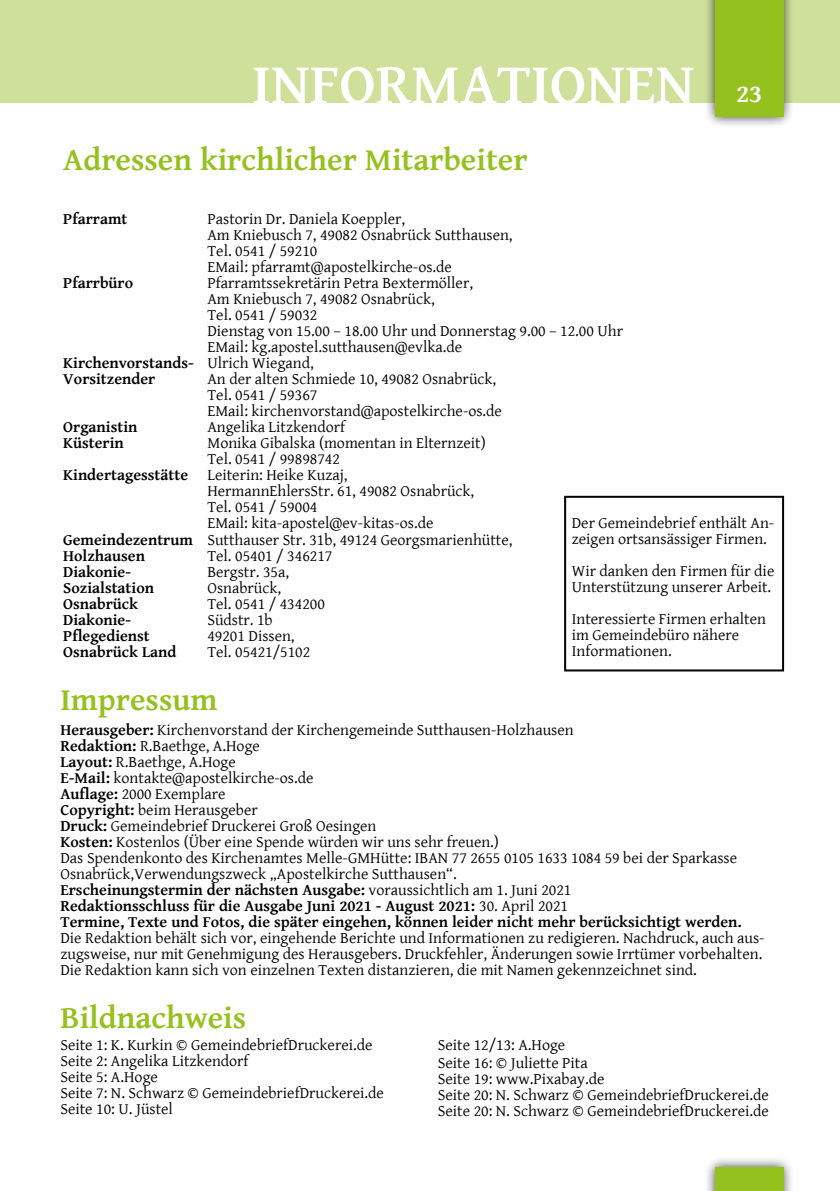
<style>
.page{position:relative;width:840px;height:1191px;background:#fff}
.page>*{position:absolute;margin:0;border:0;box-sizing:border-box;transform-origin:0 0}
.t1{font:700 58.2px "Gentium Basic";color:#fff}
.t2{font:700 32px "Gentium Basic";color:#95c11f}
.t3{font:700 26px "Gentium Basic";color:#fff}
.t4{font:16px/16px "Gentium Basic";color:#000}
.t5{font:700 16px "Gentium Basic";color:#000}
.s1{font-weight:400}
.s2{font-weight:700}
</style>
<div class="page">
<div style="left:564px;top:496px;width:219px;height:175px;border:2px solid #020203"></div>
<div style="left:0;top:0;width:839px;height:102px;background:#cfe09b"></div>
<div style="left:703px;top:1155px;width:91px;height:36px;background:#000;opacity:.75"></div>
<div style="left:714px;top:1167px;width:68px;height:24px;background:#95c11f"></div>
<div style="left:703px;top:0;width:91px;height:129px;background:#000;opacity:.75"></div>
<div style="left:714px;top:0;width:68px;height:117px;background:#95c11f"></div>
<h1 class="t1" style="left:252px;top:41px;width:443px">INFORMATIONEN</h1>
<h2 class="t2" style="left:63px;top:136px;width:465px">Adressen kirchlicher Mitarbeiter</h2>
<h3 class="t3" style="left:735px;top:74px;width:28px">23</h3>
<p class="t5" style="left:63px;top:207px;width:66px">Pfarramt</p>
<p class="t4" style="left:207px;top:211px;width:306px">Pastorin Dr. Daniela Koeppler,<br>Am Kniebusch 7, 49082 Osnabrück Sutthausen, Tel. 0541 / 59210<br>EMail: pfarramt@apostelkirche-os.de</p>
<p class="t5" style="left:63px;top:271px;width:71px">Pfarrbüro</p>
<p class="t4" style="left:207px;top:275px;width:267px">Pfarramtssekretärin Petra Bextermöller,</p>
<p class="t4" style="left:207px;top:291px;width:229px">Am Kniebusch 7, 49082 Osnabrück,</p>
<p class="t4" style="left:207px;top:307px;width:111px">Tel. 0541 / 59032</p>
<p class="t4" style="left:207px;top:323px;width:417px">Dienstag von 15.00 – 18.00 Uhr und Donnerstag 9.00 – 12.00 Uhr</p>
<p class="t4" style="left:207px;top:339px;width:256px">EMail: kg.apostel.sutthausen@evlka.de</p>
<p class="t5" style="left:63px;top:351px;width:252px">Kirchenvorstands- <span class="s1">Ulrich Wiegand,</span></p>
<p class="t5" style="left:63px;top:367px;width:93px">Vorsitzender</p>
<p class="t4" style="left:207px;top:371px;width:296px">An der alten Schmiede 10, 49082 Osnabrück,<br>Tel. 0541 / 59367<br>EMail: kirchenvorstand@apostelkirche-os.de</p>
<p class="t5" style="left:63px;top:415px;width:76px">Organistin</p>
<p class="t4" style="left:207px;top:419px;width:139px">Angelika Litzkendorf</p>
<p class="t5" style="left:63px;top:431px;width:62px">Küsterin</p>
<p class="t4" style="left:207px;top:435px;width:280px">Monika Gibalska (momentan in Elternzeit)</p>
<p class="t4" style="left:207px;top:451px;width:134px">Tel. 0541 / 99898742</p>
<p class="t4" style="left:63px;top:467px;width:285px"><span class="s2">Kindertagesstätte</span> Leiterin: Heike Kuzaj,</p>
<p class="t4" style="left:207px;top:483px;width:268px">HermannEhlersStr. 61, 49082 Osnabrück,</p>
<p class="t4" style="left:207px;top:499px;width:111px">Tel. 0541 / 59004</p>
<p class="t4" style="left:207px;top:515px;width:227px">EMail: kita-apostel@ev-kitas-os.de</p>
<p class="t4" style="left:63px;top:531px;width:450px"><span class="s2">Gemeindezentrum</span> Sutthauser Str. 31b, 49124 Georgsmarienhütte,</p>
<p class="t5" style="left:63px;top:543px;width:83px">Holzhausen</p>
<p class="t4" style="left:207px;top:547px;width:126px">Tel. 05401 / 346217</p>
<p class="t5" style="left:63px;top:559px;width:69px">Diakonie-</p>
<p class="t4" style="left:207px;top:563px;width:83px">Bergstr. 35a,</p>
<p class="t5" style="left:63px;top:575px;width:92px">Sozialstation</p>
<p class="t4" style="left:207px;top:579px;width:75px">Osnabrück,</p>
<p class="t5" style="left:63px;top:591px;width:76px">Osnabrück</p>
<p class="t4" style="left:207px;top:595px;width:119px">Tel. 0541 / 434200</p>
<p class="t5" style="left:63px;top:607px;width:69px">Diakonie-</p>
<p class="t4" style="left:207px;top:611px;width:67px">Südstr. 1b</p>
<p class="t5" style="left:63px;top:623px;width:88px">Pflegedienst</p>
<p class="t4" style="left:207px;top:627px;width:89px">49201 Dissen,</p>
<p class="t5" style="left:63px;top:639px;width:115px">Osnabrück Land</p>
<p class="t4" style="left:207px;top:643px;width:104px">Tel. 05421/5102</p>
<p class="t4" style="left:571px;top:514px;width:204px">Der Gemeindebrief enthält An&shy;zeigen ortsansässiger Firmen.</p>
<p class="t4" style="left:571px;top:562px;width:204px">Wir danken den Firmen für die<br>Unterstützung unserer Arbeit.</p>
<p class="t4" style="left:571px;top:610px;width:195px">Interessierte Firmen erhalten im Gemeindebüro nähere<br>Informationen.</p>
<h2 class="t2" style="left:60px;top:675px;width:158px">Impressum</h2>
<p class="t4" style="left:60px;top:721px;width:682px"><span class="s2">Herausgeber:</span> Kirchenvorstand der Kirchengemeinde Sutthausen-Holzhausen<br><span class="s2">Redaktion:</span> R.Baethge, A.Hoge<br><span class="s2">Layout:</span> R.Baethge, A.Hoge<br><span class="s2">E-Mail:</span> kontakte@apostelkirche-os.de<br><span class="s2">Auflage:</span> 2000 Exemplare<br><span class="s2">Copyright:</span> beim Herausgeber<br><span class="s2">Druck:</span> Gemeindebrief Druckerei Groß Oesingen<br><span class="s2">Kosten:</span> Kostenlos (Über eine Spende würden wir uns sehr freuen.)<br>Das Spendenkonto des Kirchenamtes Melle-GMHütte: IBAN 77 2655 0105 1633 1084 59 bei der Sparkasse Osnabrück,Verwendungszweck „Apostelkirche Sutthausen“.<br><span class="s2">Erscheinungstermin der nächsten Ausgabe:</span> voraussichtlich am 1. Juni 2021<br><span class="s2">Redaktionsschluss für die Ausgabe Juni 2021 - August 2021:</span> 30. April 2021<br><span class="s2">Termine, Texte und Fotos, die später eingehen, können leider nicht mehr berücksichtigt werden.</span></p>
<p class="t4" style="left:60px;top:929px;width:705px">Die Redaktion behält sich vor, eingehende Berichte und Informationen zu redigieren. Nachdruck, auch aus&shy;zugsweise, nur mit Genehmigung des Herausgebers. Druckfehler, Änderungen sowie Irrtümer vorbehalten.<br>Die Redaktion kann sich von einzelnen Texten distanzieren, die mit Namen gekennzeichnet sind.</p>
<h2 class="t2" style="left:60px;top:993px;width:187px">Bildnachweis</h2>
<p class="t4" style="left:60px;top:1036px;width:325px">Seite 1: K. Kurkin © GemeindebriefDruckerei.de<br>Seite 2: Angelika Litzkendorf<br>Seite 5: A.Hoge<br>Seite 7: N. Schwarz © GemeindebriefDruckerei.de<br>Seite 10: U. Jüstel</p>
<p class="t4" style="left:437px;top:1035px;width:151px;line-height:18px">Seite 12/13: A.Hoge<br>Seite 16: © Juliette Pita</p>
<p class="t4" style="left:437px;top:1070px;width:332px">Seite 19: www.Pixabay.de<br>Seite 20: N. Schwarz © GemeindebriefDruckerei.de<br>Seite 20: N. Schwarz © GemeindebriefDruckerei.de</p>
</div>
